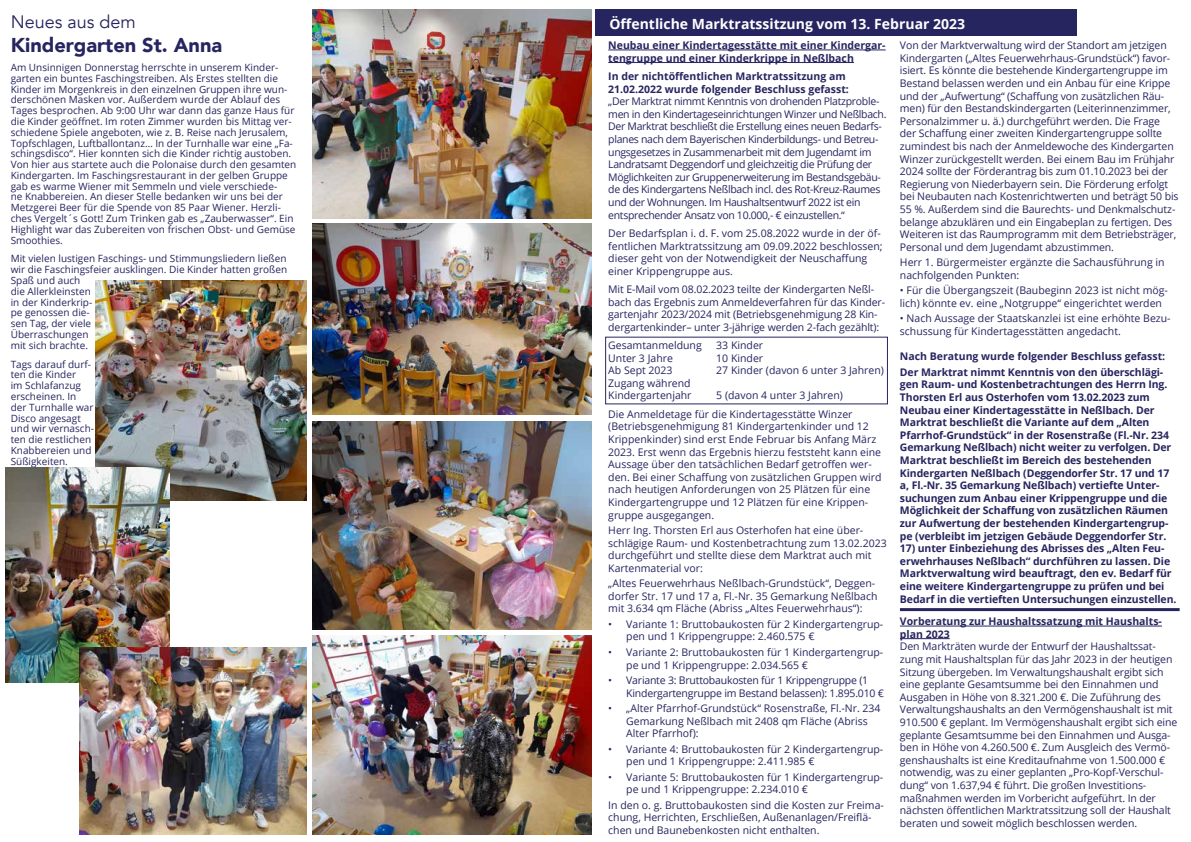
<style>
.page{position:relative;width:1191px;height:842px;background:#fff}
.page>*{position:absolute;margin:0;border:0;box-sizing:border-box;transform-origin:0 0}
.t1{font:900 20px "Avenir";color:#262560}
.t2{font:18px "Avenir";color:#262560}
.t3{font:700 14px "Open Sans";color:#fff}
.t4{font:10.5px/12.6px "Open Sans";letter-spacing:-.01em;color:#262560}
.t5{font:700 10.5px/12.6px "Open Sans";letter-spacing:-.01em;color:#262560}
.t6{font:10.5px/12.6px "Open Sans";letter-spacing:-.03em;color:#262560}
.t7{font:10px/10.8px "Open Sans";color:#262560}
</style>
<div class="page">
<div style="left:595px;top:10px;width:481px;height:26px;background:#262560"></div>
<hr style="left:608px;top:50px;width:277px;height:1px;background:#262560">
<hr style="left:608px;top:62px;width:246px;height:1px;background:#262560">
<hr style="left:900px;top:626px;width:262px;height:1px;background:#262560">
<hr style="left:900px;top:638px;width:49px;height:1px;background:#262560">
<hr style="left:900px;top:608px;width:279px;height:3px;background:#262560">
<img style="left:96px;top:281px;width:211px;height:220px">
<img style="left:313px;top:224px;width:278px;height:191px">
<img style="left:313px;top:636px;width:278px;height:198px">
<img style="left:313px;top:421px;width:278px;height:209px">
<img style="left:313px;top:10px;width:278px;height:208px">
<img style="left:6px;top:468px;width:163px;height:215px">
<img style="left:79px;top:647px;width:228px;height:187px">
<h2 class="t2" style="left:11px;top:11px;width:127px">Neues aus dem</h2>
<h1 class="t1" style="left:11px;top:28px;width:213px">Kindergarten St. Anna</h1>
<p class="t7" style="left:11px;top:62px;width:287px">Am Unsinnigen Donnerstag herrschte in unserem Kinder&shy;garten ein buntes Faschingstreiben. Als Erstes stellten die Kinder im Morgenkreis in den einzelnen Gruppen ihre wun&shy;derschönen Masken vor. Außerdem wurde der Ablauf des Tages besprochen. Ab 9:00 Uhr war dann das ganze Haus für die Kinder geöffnet. Im roten Zimmer wurden bis Mittag ver&shy;schiedene Spiele angeboten, wie z. B. Reise nach Jerusalem, Topfschlagen, Luftballontanz… In der Turnhalle war eine „Fa&shy;schingsdisco“. Hier konnten sich die Kinder richtig austoben.<br>Von hier aus startete auch die Polonaise durch den gesamten Kindergarten. Im Faschingsrestaurant in der gelben Gruppe gab es warme Wiener mit Semmeln und viele verschiede-<br>ne Knabbereien. An dieser Stelle bedanken wir uns bei der Metzgerei Beer für die Spende von 85 Paar Wiener. Herzli&shy;ches Vergelt´s Gott! Zum Trinken gab es „Zauberwasser“. Ein Highlight war das Zubereiten von frischen Obst- und Gemüse Smoothies.</p>
<p class="t7" style="left:11px;top:253px;width:278px">Mit vielen lustigen Faschings- und Stimmungsliedern ließen wir die Faschingsfeier ausklingen. Die Kinder hatten großen<br>Spaß und auch<br>die Allerkleinsten<br>in der Kinderkrip-<br>pe genossen die-<br>sen Tag, der viele<br>Überraschungen<br>mit sich brachte.</p>
<p class="t7" style="left:11px;top:358px;width:85px">Tags darauf durf&shy;ten die Kinder<br>im Schlafanzug erscheinen. In der Turnhalle war<br>Disco angesagt und wir vernasch&shy;ten die restlichen<br>Knabbereien und<br>Süßigkeiten.</p>
<h3 class="t3" style="left:609px;top:14px;width:357px">Öffentliche Marktratssitzung vom 13. Februar 2023</h3>
<p class="t5" style="left:608px;top:39px;width:279px">Neubau einer Kindertagesstätte mit einer Kindergar&shy;tengruppe und einer Kinderkrippe in Neßlbach</p>
<p class="t5" style="left:608px;top:70px;width:242px">In der nichtöffentlichen Marktratssitzung am<br>21.02.2022 wurde folgender Beschluss gefasst:</p>
<p class="t6" style="left:608px;top:95px;width:280px">„Der Marktrat nimmt Kenntnis von drohenden Platzproble&shy;men in den Kindertageseinrichtungen Winzer und Neßlbach.<br>Der Marktrat beschließt die Erstellung eines neuen Bedarfs&shy;planes nach dem Bayerischen Kinderbildungs- und Betreu&shy;ungsgesetzes in Zusammenarbeit mit dem Jugendamt im Landratsamt Deggendorf und gleichzeitig die Prüfung der Möglichkeiten zur Gruppenerweiterung im Bestandsgebäu&shy;de des Kindergartens Neßlbach incl. des Rot-Kreuz-Raumes und der Wohnungen. Im Haushaltsentwurf 2022 ist ein entsprechender Ansatz von 10.000,- € einzustellen.“</p>
<p class="t4" style="left:608px;top:226px;width:276px">Der Bedarfsplan i. d. F. vom 25.08.2022 wurde in der öf&shy;fentlichen Marktratssitzung am 09.09.2022 beschlossen; dieser geht von der Notwendigkeit der Neuschaffung einer Krippengruppe aus.</p>
<p class="t4" style="left:608px;top:283px;width:278px">Mit E-Mail vom 08.02.2023 teilte der Kindergarten Neßl&shy;bach das Ergebnis zum Anmeldeverfahren für das Kinder&shy;gartenjahr 2023/2024 mit (Betriebsgenehmigung 28 Kin&shy;dergartenkinder– unter 3-jährige werden 2-fach gezählt):</p>
<p class="t4" style="left:608px;top:339px;width:95px">Gesamtanmeldung</p>
<p class="t4" style="left:716px;top:339px;width:48px">33 Kinder</p>
<p class="t4" style="left:608px;top:351px;width:66px">Unter 3 Jahre</p>
<p class="t4" style="left:716px;top:351px;width:48px">10 Kinder</p>
<p class="t4" style="left:608px;top:364px;width:66px">Ab Sept 2023</p>
<p class="t4" style="left:716px;top:364px;width:169px">27 Kinder (davon 6 unter 3 Jahren)</p>
<p class="t4" style="left:608px;top:376px;width:85px">Zugang während<br>Kindergartenjahr</p>
<p class="t4" style="left:900px;top:39px;width:280px">Von der Marktverwaltung wird der Standort am jetzigen Kindergarten („Altes Feuerwehrhaus-Grundstück“) favor&shy;isiert. Es könnte die bestehende Kindergartengruppe im Bestand belassen werden und ein Anbau für eine Krippe und der „Aufwertung“ (Schaffung von zusätzlichen Räu&shy;men) für den Bestandskindergarten (Leiterinnenzimmer, Personalzimmer u. ä.) durchgeführt werden. Die Frage der Schaffung einer zweiten Kindergartengruppe sollte zumindest bis nach der Anmeldewoche des Kindergarten Winzer zurückgestellt werden. Bei einem Bau im Frühjahr 2024 sollte der Förderantrag bis zum 01.10.2023 bei der Regierung von Niederbayern sein. Die Förderung erfolgt bei Neubauten nach Kostenrichtwerten und beträgt 50 bis 55 %. Außerdem sind die Baurechts- und Denkmalschutz&shy;belange abzuklären und ein Eingabeplan zu fertigen. Des Weiteren ist das Raumprogramm mit dem Betriebsträger, Personal und dem Jugendamt abzustimmen.</p>
<p class="t4" style="left:900px;top:256px;width:266px">Herr 1. Bürgermeister ergänzte die Sachausführung in nachfolgenden Punkten:</p>
<p class="t4" style="left:900px;top:284px;width:269px">• Für die Übergangszeit (Baubeginn 2023 ist nicht mög&shy;lich) könnte ev. eine „Notgruppe“ eingerichtet werden</p>
<p class="t4" style="left:900px;top:312px;width:272px">• Nach Aussage der Staatskanzlei ist eine erhöhte Bezu&shy;schussung für Kindertagesstätten angedacht.</p>
<p class="t5" style="left:900px;top:349px;width:267px;line-height:15.4px">Nach Beratung wurde folgender Beschluss gefasst:<br>Der Marktrat nimmt Kenntnis von den überschlägi-</p>
<p class="t5" style="left:900px;top:378px;width:273px">gen Raum- und Kostenbetrachtungen des Herrn Ing.<br>Thorsten Erl aus Osterhofen vom 13.02.2023 zum Neubau einer Kindertagesstätte in Neßlbach. Der Marktrat beschließt die Variante auf dem „Alten Pfarrhof-Grundstück“ in der Rosenstraße (Fl.-Nr. 234<br>Gemarkung Neßlbach) nicht weiter zu verfolgen. Der Marktrat beschließt im Bereich des bestehenden Kindergarten Neßlbach (Deggendorfer Str. 17 und 17 a, Fl.-Nr. 35 Gemarkung Neßlbach) vertiefte Unter&shy;suchungen zum Anbau einer Krippengruppe und die Möglichkeit der Schaffung von zusätzlichen Räumen zur Aufwertung der bestehenden Kindergartengrup&shy;pe (verbleibt im jetzigen Gebäude Deggendorfer Str.</p>
<p class="t5" style="left:900px;top:542px;width:278px">17) unter Einbeziehung des Abrisses des „Alten Feu&shy;erwehrhauses Neßlbach“ durchführen zu lassen. Die Marktverwaltung wird beauftragt, den ev. Bedarf für eine weitere Kindergartengruppe zu prüfen und bei Bedarf in die vertieften Untersuchungen einzustellen.</p>
<p class="t5" style="left:900px;top:615px;width:263px">Vorberatung zur Haushaltssatzung mit Haushalts&shy;plan 2023</p>
<p class="t4" style="left:900px;top:640px;width:279px">Den Markträten wurde der Entwurf der Haushaltssat&shy;zung mit Haushaltsplan für das Jahr 2023 in der heutigen Sitzung übergeben. Im Verwaltungshaushalt ergibt sich eine geplante Gesamtsumme bei den Einnahmen und Ausgaben in Höhe von 8.321.200 €. Die Zuführung des Verwaltungshaushalts an den Vermögenshaushalt ist mit 910.500 € geplant. Im Vermögenshaushalt ergibt sich eine geplante Gesamtsumme bei den Einnahmen und Ausga&shy;ben in Höhe von 4.260.500 €. Zum Ausgleich des Vermö&shy;genshaushalts ist eine Kreditaufnahme von 1.500.000 € notwendig, was zu einer geplanten „Pro-Kopf-Verschul&shy;dung“ von 1.637,94 € führt. Die großen Investitions&shy;maßnahmen werden im Vorbericht aufgeführt. In der nächsten öffentlichen Marktratssitzung soll der Haushalt beraten und soweit möglich beschlossen werden.</p>
<p class="t4" style="left:608px;top:386px;width:246px;line-height:18.3px;text-indent:108px">5 (davon 4 unter 3 Jahren)<br>Die Anmeldetage für die Kindertagesstätte Winzer</p>
<p class="t4" style="left:608px;top:420px;width:275px">(Betriebsgenehmigung 81 Kindergartenkinder und 12<br>Krippenkinder) sind erst Ende Februar bis Anfang März 2023. Erst wenn das Ergebnis hierzu feststeht kann eine Aussage über den tatsächlichen Bedarf getroffen wer&shy;den. Bei einer Schaffung von zusätzlichen Gruppen wird nach heutigen Anforderungen von 25 Plätzen für eine Kindergartengruppe und 12 Plätzen für eine Krippen&shy;gruppe ausgegangen.</p>
<p class="t4" style="left:608px;top:524px;width:280px">Herr Ing. Thorsten Erl aus Osterhofen hat eine über&shy;schlägige Raum- und Kostenbetrachtung zum 13.02.2023 durchgeführt und stellte diese dem Marktrat auch mit Kartenmaterial vor:</p>
<p class="t4" style="left:608px;top:577px;width:271px">„Altes Feuerwehrhaus Neßlbach-Grundstück“, Deggen&shy;dorfer Str. 17 und 17 a, Fl.-Nr. 35 Gemarkung Neßlbach mit 3.634 qm Fläche (Abriss „Altes Feuerwehrhaus“):</p>
<p class="t4" style="left:626px;top:617px;width:258px;text-indent:-18px">• Variante 1: Bruttobaukosten für 2 Kindergartengrup&shy;pen und 1 Krippengruppe: 2.460.575 €</p>
<p class="t4" style="left:626px;top:645px;width:258px;text-indent:-18px">• Variante 2: Bruttobaukosten für 1 Kindergartengrup&shy;pe und 1 Krippengruppe: 2.034.565 €</p>
<p class="t4" style="left:626px;top:673px;width:259px;text-indent:-18px">• Variante 3: Bruttobaukosten für 1 Krippengruppe (1<br>Kindergartengruppe im Bestand belassen): 1.895.010 €</p>
<p class="t4" style="left:626px;top:702px;width:256px;text-indent:-18px">• „Alter Pfarrhof-Grundstück“ Rosenstraße, Fl.-Nr. 234<br>Gemarkung Neßlbach mit 2408 qm Fläche (Abriss<br>Alter Pfarrhof):</p>
<p class="t4" style="left:626px;top:742px;width:258px;text-indent:-18px">• Variante 4: Bruttobaukosten für 2 Kindergartengrup&shy;pen und 1 Krippengruppe: 2.411.985 €</p>
<p class="t4" style="left:626px;top:770px;width:258px;text-indent:-18px">• Variante 5: Bruttobaukosten für 1 Kindergartengrup&shy;pe und 1 Krippengruppe: 2.234.010 €</p>
<p class="t4" style="left:608px;top:798px;width:277px">In den o. g. Bruttobaukosten sind die Kosten zur Freima&shy;chung, Herrichten, Erschließen, Außenanlagen/Freiflä&shy;chen und Baunebenkosten nicht enthalten.</p>
</div>
